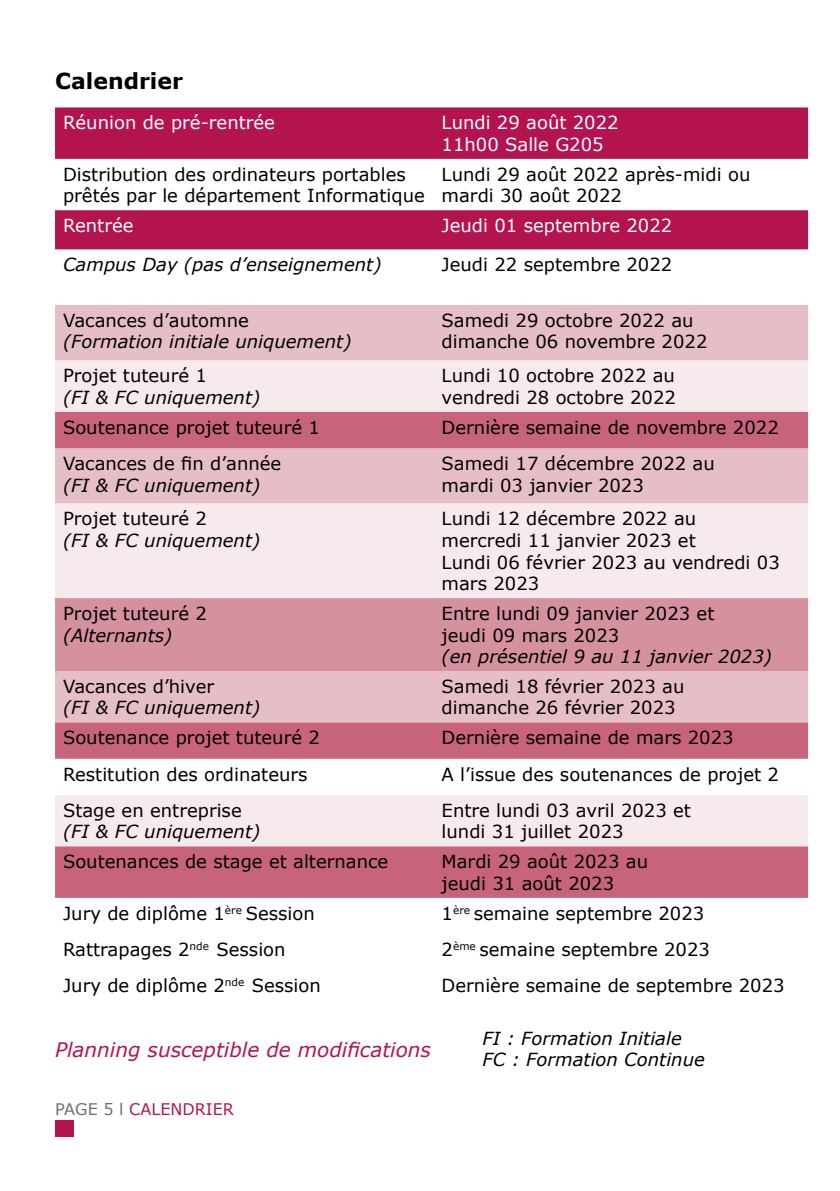
<style>
.page{position:relative;width:840px;height:1191px;background:#fff}
.page>*{position:absolute;margin:0;border:0;box-sizing:border-box;transform-origin:0 0}
.t1{font:700 22px "Verdana";color:#000}
.t2{font:italic 20px "Verdana";color:#b31450}
.t3{font:18px/21.6px "Verdana";color:#000}
.t4{font:italic 18px "Verdana";color:#000}
.t5{font:18px "Verdana";color:#fff}
.t6{font:16px "Verdana";color:#b31450}
.s1{color:#706f6f}
</style>
<div class="page">
<svg style="left:55px;top:107px;width:752px;height:142px;fill:#b31450"></svg>
<div style="left:55px;top:305px;width:752px;height:55px;background:#e6bec5"></div>
<div style="left:55px;top:360px;width:752px;height:52px;background:#f7eaec"></div>
<svg style="left:55px;top:412px;width:752px;height:486px;background:#e4b8c1"></svg>
<div style="left:55px;top:598px;width:752px;height:73px;background:#d6919f"></div>
<div style="left:55px;top:1120px;width:18px;height:16px;background:#b31450"></div>
<p class="t1" style="left:55px;top:67px;width:129px">Calendrier</p>
<p class="t5" style="left:63px;top:111px;width:213px">Réunion de pré-rentrée</p>
<p class="t5" style="left:441px;top:111px;width:178px">Lundi 29 août 2022</p>
<p class="t5" style="left:441px;top:133px;width:163px">11h00 Salle G205</p>
<p class="t3" style="left:63px;top:163px;width:363px">Distribution des ordinateurs portables prêtés par le département Informatique</p>
<p class="t3" style="left:441px;top:163px;width:310px">Lundi 29 août 2022 après-midi ou</p>
<p class="t3" style="left:441px;top:185px;width:182px">mardi 30 août 2022</p>
<p class="t5" style="left:63px;top:214px;width:72px">Rentrée</p>
<p class="t5" style="left:441px;top:214px;width:232px">Jeudi 01 septembre 2022</p>
<p class="t4" style="left:63px;top:253px;width:320px">Campus Day (pas d’enseignement)</p>
<p class="t3" style="left:441px;top:254px;width:232px">Jeudi 22 septembre 2022</p>
<p class="t3" style="left:63px;top:310px;width:187px">Vacances d’automne</p>
<p class="t4" style="left:63px;top:330px;width:290px">(Formation initiale uniquement)</p>
<p class="t3" style="left:441px;top:310px;width:253px">Samedi 29 octobre 2022 au</p>
<p class="t3" style="left:441px;top:331px;width:267px">dimanche 06 novembre 2022</p>
<p class="t3" style="left:63px;top:365px;width:145px">Projet tuteuré 1</p>
<p class="t4" style="left:63px;top:386px;width:199px">(FI &amp; FC uniquement)</p>
<p class="t3" style="left:441px;top:365px;width:235px">Lundi 10 octobre 2022 au</p>
<p class="t3" style="left:441px;top:387px;width:236px">vendredi 28 octobre 2022</p>
<p class="t3" style="left:63px;top:416px;width:258px">Soutenance projet tuteuré 1</p>
<p class="t3" style="left:441px;top:416px;width:338px">Dernière semaine de novembre 2022</p>
<p class="t3" style="left:63px;top:453px;width:220px">Vacances de fin d’année</p>
<p class="t4" style="left:63px;top:473px;width:199px">(FI &amp; FC uniquement)</p>
<p class="t3" style="left:441px;top:453px;width:274px">Samedi 17 décembre 2022 au</p>
<p class="t3" style="left:441px;top:474px;width:204px">mardi 03 janvier 2023</p>
<p class="t3" style="left:63px;top:508px;width:145px">Projet tuteuré 2</p>
<p class="t4" style="left:63px;top:529px;width:199px">(FI &amp; FC uniquement)</p>
<p class="t3" style="left:63px;top:603px;width:145px">Projet tuteuré 2</p>
<p class="t4" style="left:63px;top:623px;width:111px">(Alternants)</p>
<p class="t3" style="left:63px;top:676px;width:152px">Vacances d’hiver</p>
<p class="t4" style="left:63px;top:696px;width:199px">(FI &amp; FC uniquement)</p>
<p class="t3" style="left:441px;top:508px;width:256px">Lundi 12 décembre 2022 au</p>
<p class="t3" style="left:441px;top:530px;width:255px">mercredi 11 janvier 2023 et</p>
<p class="t3" style="left:441px;top:551px;width:339px">Lundi 06 février 2023 au vendredi 03 mars 2023</p>
<p class="t3" style="left:441px;top:603px;width:274px">Entre lundi 09 janvier 2023 et</p>
<p class="t3" style="left:441px;top:624px;width:179px">jeudi 09 mars 2023</p>
<p class="t4" style="left:441px;top:645px;width:332px">(en présentiel 9 au 11 janvier 2023)</p>
<p class="t3" style="left:441px;top:676px;width:244px">Samedi 18 février 2023 au</p>
<p class="t3" style="left:441px;top:697px;width:235px">dimanche 26 février 2023</p>
<p class="t3" style="left:63px;top:727px;width:258px">Soutenance projet tuteuré 2</p>
<p class="t3" style="left:441px;top:727px;width:293px">Dernière semaine de mars 2023</p>
<p class="t3" style="left:63px;top:763px;width:246px">Restitution des ordinateurs</p>
<p class="t3" style="left:441px;top:763px;width:339px">A l’issue des soutenances de projet 2</p>
<p class="t3" style="left:63px;top:799px;width:180px">Stage en entreprise</p>
<p class="t4" style="left:63px;top:820px;width:199px">(FI &amp; FC uniquement)</p>
<p class="t3" style="left:441px;top:799px;width:251px">Entre lundi 03 avril 2023 et</p>
<p class="t3" style="left:441px;top:821px;width:183px">lundi 31 juillet 2023</p>
<p class="t3" style="left:63px;top:851px;width:326px">Soutenances de stage et alternance</p>
<p class="t3" style="left:441px;top:851px;width:208px">Mardi 29 août 2023 au</p>
<p class="t3" style="left:441px;top:872px;width:174px">jeudi 31 août 2023</p>
<p class="t3" style="left:63px;top:902px;width:253px">Jury de diplôme 1<sup>ère</sup> Session</p>
<p class="t3" style="left:441px;top:902px;width:264px">1<sup>ère</sup> semaine septembre 2023</p>
<p class="t3" style="left:63px;top:938px;width:224px">Rattrapages 2<sup>nde</sup> Session</p>
<p class="t3" style="left:441px;top:938px;width:270px">2<sup>ème</sup> semaine septembre 2023</p>
<p class="t3" style="left:63px;top:975px;width:259px">Jury de diplôme 2<sup>nde</sup> Session</p>
<p class="t3" style="left:441px;top:975px;width:344px">Dernière semaine de septembre 2023</p>
<p class="t2" style="left:55px;top:1037px;width:377px">Planning susceptible de modifications</p>
<p class="t6" style="left:55px;top:1099px;width:180px"><span class="s1">PAGE 5 l</span> CALENDRIER</p>
<p class="t4" style="left:482px;top:1026px;width:201px">FI : Formation Initiale</p>
<p class="t4" style="left:482px;top:1048px;width:224px">FC : Formation Continue</p>
</div>
